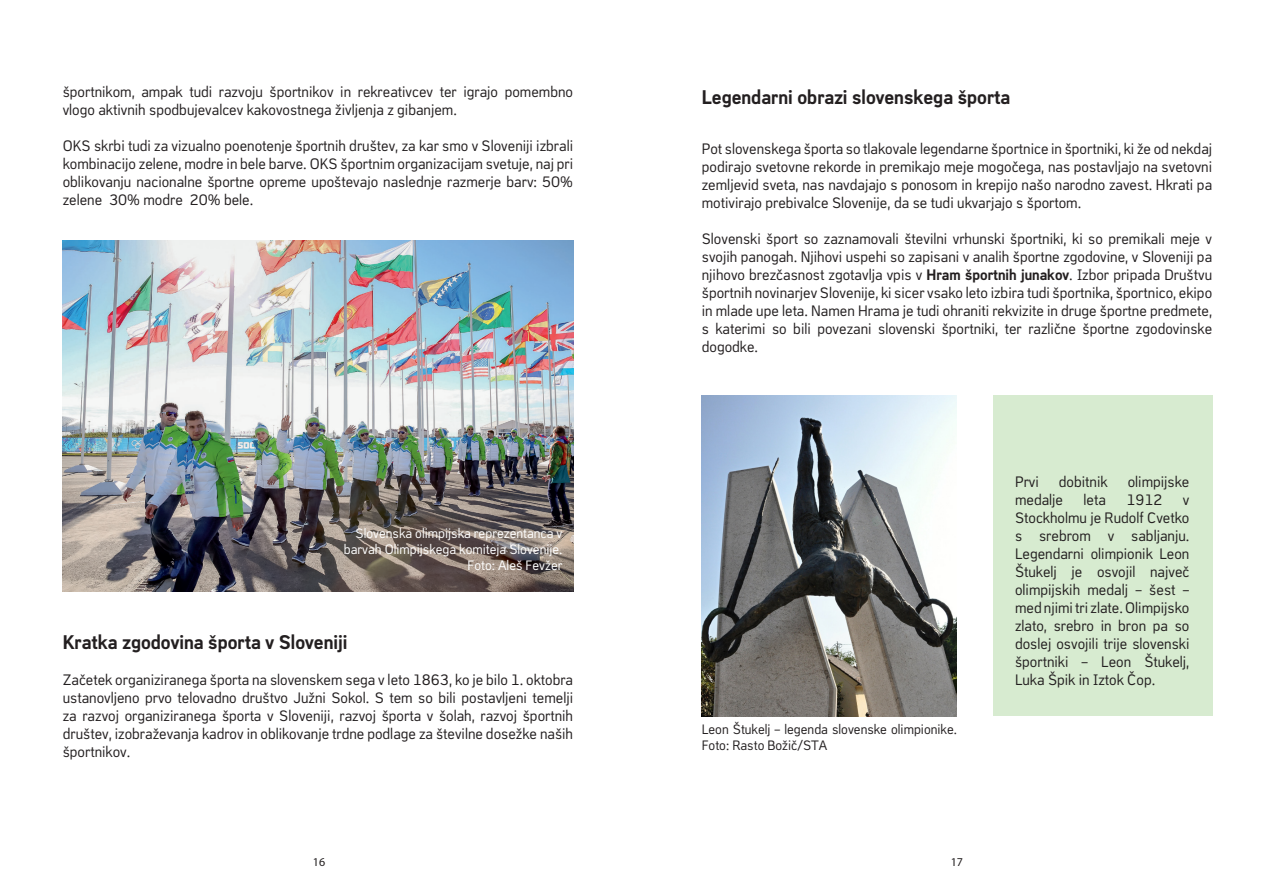
<style>
.page{position:relative;width:1276px;height:893px;background:#fff}
.page>*{position:absolute;margin:0;border:0;box-sizing:border-box;transform-origin:0 0}
.t1{font:700 19.5px "Copy";color:#231f20}
.t2{font:15px/18px "Copy";color:#231f20;text-align:justify}
.t3{font:13.5px/16.2px "Copy";color:#fff;text-align:right}
.t4{font:13.5px/16.2px "Copy";color:#231f20}
.t5{font:12px "Myriad Pro";color:#231f20}
.s1{font-weight:700}
</style>
<div class="page">
<img style="left:63px;top:240px;width:510px;height:351px">
<img style="left:702px;top:395px;width:255px;height:321px">
<div style="left:993px;top:395px;width:219px;height:321px;background:#d7ebd0"></div>
<p class="t2" style="left:63px;top:83px;width:512px">športnikom, ampak tudi razvoju športnikov in rekreativcev ter igrajo pomembno vlogo aktivnih spodbujevalcev kakovostnega življenja z gibanjem.</p>
<p class="t2" style="left:63px;top:137px;width:512px">OKS skrbi tudi za vizualno poenotenje športnih društev, za kar smo v Sloveniji izbrali kombinacijo zelene, modre in bele barve. OKS športnim organizacijam svetuje, naj pri oblikovanju nacionalne športne opreme upoštevajo naslednje razmerje barv: 50% zelene 30% modre 20% bele.</p>
<p class="t3" style="left:344px;top:525px;width:220px">Slovenska olimpijska reprezentanca v barvah Olimpijskega komiteja Slovenije.</p>
<p class="t3" style="left:467px;top:557px;width:96px">Foto: Aleš Fevžer</p>
<p class="t1" style="left:63px;top:631px;width:286px">Kratka zgodovina športa v Sloveniji</p>
<p class="t2" style="left:63px;top:670px;width:512px">Začetek organiziranega športa na slovenskem sega v leto 1863, ko je bilo 1. oktobra ustanovljeno prvo telovadno društvo Južni Sokol. S tem so bili postavljeni temelji za razvoj organiziranega športa v Sloveniji, razvoj športa v šolah, razvoj športnih društev, izobraževanja kadrov in oblikovanje trdne podlage za številne dosežke naših športnikov.</p>
<p class="t1" style="left:702px;top:86px;width:310px">Legendarni obrazi slovenskega športa</p>
<p class="t2" style="left:702px;top:139px;width:512px">Pot slovenskega športa so tlakovale legendarne športnice in športniki, ki že od nekdaj podirajo svetovne rekorde in premikajo meje mogočega, nas postavljajo na svetovni zemljevid sveta, nas navdajajo s ponosom in krepijo našo narodno zavest. Hkrati pa motivirajo prebivalce Slovenije, da se tudi ukvarjajo s športom.</p>
<p class="t2" style="left:702px;top:229px;width:512px">Slovenski šport so zaznamovali številni vrhunski športniki, ki so premikali meje v svojih panogah. Njihovi uspehi so zapisani v analih športne zgodovine, v Sloveniji pa njihovo brezčasnost zgotavlja vpis v <span class="s1">Hram športnih junakov</span>. Izbor pripada Društvu športnih novinarjev Slovenije, ki sicer vsako leto izbira tudi športnika, športnico, ekipo in mlade upe leta. Namen Hrama je tudi ohraniti rekvizite in druge športne predmete, s katerimi so bili povezani slovenski športniki, ter različne športne zgodovinske dogodke.</p>
<p class="t4" style="left:702px;top:721px;width:257px">Leon Štukelj – legenda slovenske olimpionike.<br>Foto: Rasto Božič/STA</p>
<p class="t2" style="left:1015px;top:473px;width:25px">Prvi</p>
<p class="t2" style="left:1059px;top:473px;width:50px">dobitnik</p>
<p class="t2" style="left:1127px;top:473px;width:63px">olimpijske</p>
<p class="t2" style="left:1015px;top:491px;width:50px">medalje</p>
<p class="t2" style="left:1083px;top:491px;width:24px">leta</p>
<p class="t2" style="left:1126px;top:491px;width:38px">1912</p>
<p class="t2" style="left:1015px;top:491px;width:176px;text-indent:168px">v Stockholmu je Rudolf Cvetko s srebrom v sabljanju.<br>Legendarni olimpionik Leon Štukelj je osvojil največ olimpijskih medalj – šest – med njimi tri zlate. Olimpijsko zlato, srebro in bron pa so doslej osvojili trije slovenski športniki – Leon Štukelj, Luka Špik in Iztok Čop.</p>
<p class="t5" style="left:313px;top:854px;width:14px">16</p>
<p class="t5" style="left:951px;top:854px;width:14px">17</p>
</div>
